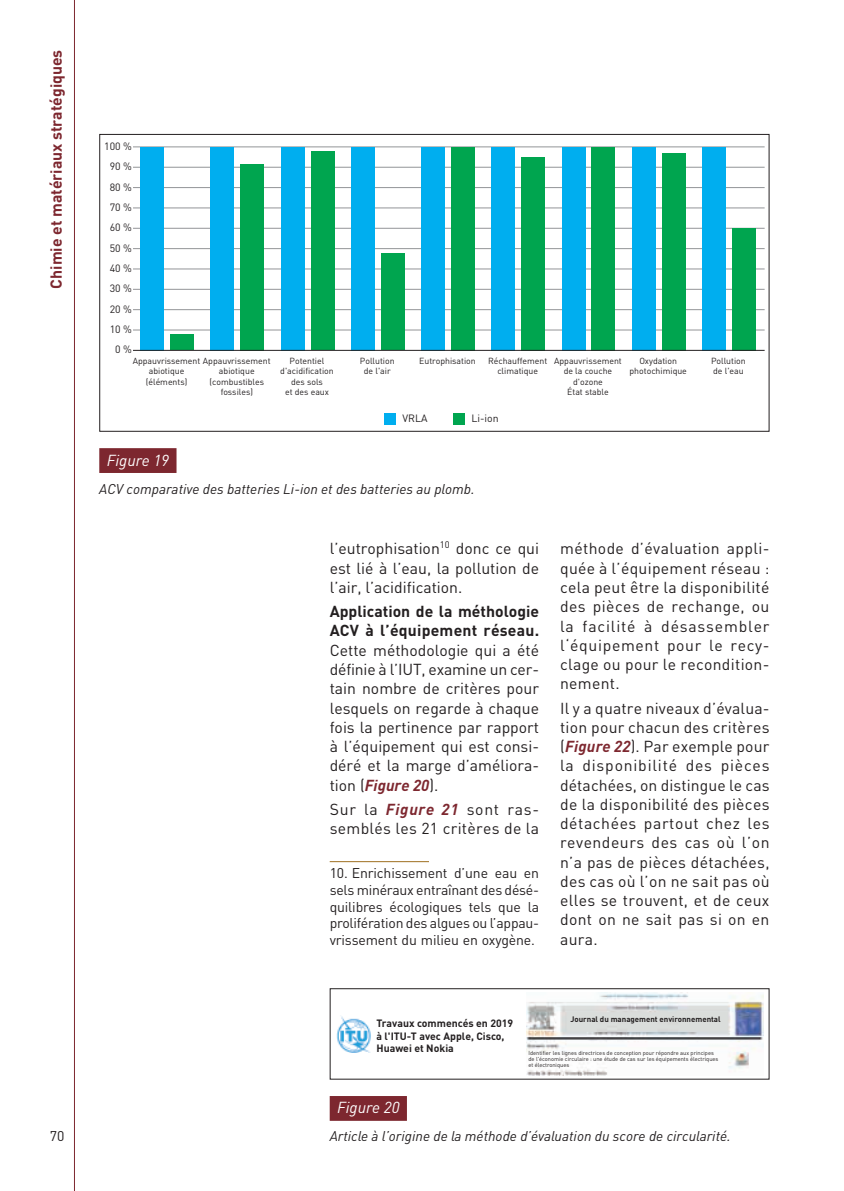
<style>
.page{position:relative;width:844px;height:1191px;background:#fff}
.page>*{position:absolute;margin:0;border:0;box-sizing:border-box;transform-origin:0 0}
.Texte_courant{font:15.75px/19.2px "DINOT";letter-spacing:.02em;color:#231f20;text-align:justify}
.t1{font:700 15.75px "DINOT";color:#7d272f}
.Figure_numero{font:italic 15.75px "DINOT";color:#fff}
.Notes{font:14px/16.6px "DINOT";letter-spacing:-.015em;color:#231f20;text-align:justify}
.Figure_titre{font:italic 14px "DINOT";color:#231f20}
.t2{font:700 10.5px/12.6px "DINOT";color:#231f20}
.t3{font:10.5px "DINOT";color:#231f20}
.t4{font:8.75px/10.5px "DINOT";color:#231f20;text-align:center}
.t5{font:700 7.88px "DINOT";color:#231f20}
.t6{font:5.6px/6.1px "DINOT";color:#231f20}
.s1{font-weight:700}
.s2{font-weight:700;font-style:italic;color:#7d272f}
</style>
<div class="page">
<svg style="left:74px;top:0;width:1px;height:1191px"></svg>
<hr style="left:329px;top:861px;width:100px;height:1px;background:#9f7020">
<div style="left:99px;top:448px;width:77px;height:25px;background:#7d272f"></div>
<hr style="left:133px;top:330px;width:631px;height:1px;background:#939598">
<hr style="left:133px;top:309px;width:631px;height:1px;background:#939598">
<hr style="left:133px;top:289px;width:631px;height:1px;background:#939598">
<hr style="left:133px;top:269px;width:631px;height:1px;background:#939598">
<hr style="left:133px;top:248px;width:631px;height:1px;background:#939598">
<hr style="left:133px;top:228px;width:631px;height:1px;background:#939598">
<hr style="left:133px;top:208px;width:631px;height:1px;background:#939598">
<hr style="left:133px;top:187px;width:631px;height:1px;background:#939598">
<hr style="left:133px;top:167px;width:631px;height:1px;background:#939598">
<hr style="left:133px;top:147px;width:631px;height:1px;background:#939598">
<div style="left:141px;top:147px;width:23px;height:203px;background:#00aeef"></div>
<div style="left:170px;top:334px;width:23px;height:16px;background:#00a54f"></div>
<div style="left:211px;top:147px;width:23px;height:203px;background:#00aeef"></div>
<div style="left:241px;top:164px;width:23px;height:186px;background:#00a54f"></div>
<div style="left:281px;top:147px;width:23px;height:203px;background:#00aeef"></div>
<div style="left:311px;top:151px;width:23px;height:199px;background:#00a54f"></div>
<div style="left:351px;top:147px;width:23px;height:203px;background:#00aeef"></div>
<div style="left:381px;top:253px;width:23px;height:97px;background:#00a54f"></div>
<div style="left:421px;top:147px;width:23px;height:203px;background:#00aeef"></div>
<div style="left:451px;top:147px;width:23px;height:203px;background:#00a54f"></div>
<div style="left:491px;top:147px;width:24px;height:203px;background:#00aeef"></div>
<div style="left:521px;top:157px;width:23px;height:193px;background:#00a54f"></div>
<div style="left:562px;top:147px;width:23px;height:203px;background:#00aeef"></div>
<div style="left:591px;top:147px;width:23px;height:203px;background:#00a54f"></div>
<div style="left:632px;top:147px;width:23px;height:203px;background:#00aeef"></div>
<div style="left:662px;top:153px;width:23px;height:197px;background:#00a54f"></div>
<div style="left:702px;top:147px;width:23px;height:203px;background:#00aeef"></div>
<div style="left:732px;top:228px;width:23px;height:122px;background:#00a54f"></div>
<div style="left:452px;top:413px;width:12px;height:12px;background:#00a54f"></div>
<div style="left:384px;top:413px;width:11px;height:12px;background:#00aeef"></div>
<hr style="left:133px;top:350px;width:631px;height:1px;background:#231f20">
<div style="left:329px;top:1096px;width:78px;height:24px;background:#7d272f"></div>
<img style="left:526px;top:992px;width:237px;height:83px">
<img style="left:336px;top:1016px;width:35px;height:36px">
<div style="left:329px;top:988px;width:440px;height:91px;border:1px solid #231f20"></div>
<p class="t1" style="left:46px;top:288px;width:240px;rotate:-90deg">Chimie et matériaux stratégiques</p>
<p class="Notes" style="left:50px;top:1127px;width:16px">70</p>
<p class="t3" style="left:104px;top:140px;width:29px">100 %</p>
<p class="t3" style="left:110px;top:160px;width:24px">90 %</p>
<p class="t3" style="left:110px;top:180px;width:24px">80 %</p>
<p class="t3" style="left:110px;top:201px;width:24px">70 %</p>
<p class="t3" style="left:110px;top:221px;width:24px">60 %</p>
<p class="t3" style="left:110px;top:241px;width:24px">50 %</p>
<p class="t3" style="left:110px;top:262px;width:24px">40 %</p>
<p class="t3" style="left:110px;top:282px;width:24px">30 %</p>
<p class="t3" style="left:110px;top:302px;width:24px">20 %</p>
<p class="t3" style="left:110px;top:323px;width:24px">10 %</p>
<p class="t3" style="left:115px;top:343px;width:18px">0 %</p>
<p class="t4" style="left:133px;top:355px;width:139px">Appauvrissement Appauvrissement</p>
<p class="t4" style="left:149px;top:366px;width:37px">abiotique</p>
<p class="t4" style="left:146px;top:376px;width:43px">(éléments)</p>
<p class="t4" style="left:209px;top:366px;width:56px">abiotique (combustibles fossiles)</p>
<p class="t4" style="left:280px;top:355px;width:55px">Potentiel d'acidification des sols<br>et des eaux</p>
<p class="t4" style="left:360px;top:355px;width:36px">Pollution de l'air</p>
<p class="t4" style="left:419px;top:355px;width:58px">Eutrophisation</p>
<p class="t4" style="left:488px;top:355px;width:61px">Réchauffement climatique</p>
<p class="t4" style="left:554px;top:355px;width:69px">Appauvrissement de la couche d'ozone<br>État stable</p>
<p class="t4" style="left:629px;top:355px;width:59px">Oxydation photochimique</p>
<p class="t4" style="left:710px;top:355px;width:36px;text-align:left">Pollution de l'eau</p>
<p class="t3" style="left:402px;top:412px;width:27px">VRLA</p>
<p class="t3" style="left:471px;top:412px;width:29px">Li-ion</p>
<p class="Figure_numero" style="left:107px;top:450px;width:64px">Figure 19</p>
<p class="Figure_titre" style="left:99px;top:480px;width:377px">ACV comparative des batteries Li-ion et des batteries au plomb.</p>
<p class="Texte_courant" style="left:329px;top:539px;width:211px">l’eutrophisation<sup>10</sup> donc ce qui est lié à l’eau, la pollution de l’air, l’acidification.</p>
<p class="Texte_courant" style="left:329px;top:601px;width:211px"><span class="s1">Application de la méthologie ACV à l’équipement réseau.<br></span>Cette méthodologie qui a été définie à l’IUT, examine un cer&shy;tain nombre de critères pour lesquels on regarde à chaque fois la pertinence par rapport à l’équipement qui est consi&shy;déré et la marge d’améliora&shy;tion (<span class="s2">Figure 20</span>).</p>
<p class="Texte_courant" style="left:329px;top:799px;width:211px">Sur la <span class="s2">Figure 21</span> sont ras&shy;semblés les 21 critères de la</p>
<p class="Notes" style="left:329px;top:864px;width:211px">10. Enrichissement d’une eau en sels minéraux entraînant des désé&shy;quilibres écologiques tels que la prolifération des algues ou l’appau&shy;vrissement du milieu en oxygène.</p>
<p class="Texte_courant" style="left:560px;top:539px;width:211px">méthode d’évaluation appli&shy;quée à l’équipement réseau : cela peut être la disponibilité des pièces de rechange, ou la facilité à désassembler l‘équipement pour le recy&shy;clage ou pour le recondition&shy;nement.</p>
<p class="Texte_courant" style="left:560px;top:698px;width:211px">Il y a quatre niveaux d’évalua&shy;tion pour chacun des critères (<span class="s2">Figure 22</span>). Par exemple pour la disponibilité des pièces détachées, on distingue le cas de la disponibilité des pièces détachées partout chez les revendeurs des cas où l’on n’a pas de pièces détachées, des cas où l’on ne sait pas où elles se trouvent, et de ceux dont on ne sait pas si on en aura.</p>
<p class="t2" style="left:376px;top:1016px;width:138px">Travaux commencés en 2019 à l'ITU-T avec Apple, Cisco,<br>Huawei et Nokia</p>
<p class="t5" style="left:570px;top:1014px;width:152px">Journal du management environnemental</p>
<p class="t6" style="left:528px;top:1049px;width:191px">Identifier les lignes directrices de conception pour répondre aux principes de l'économie circulaire : une étude de cas sur les équipements électriques et électroniques</p>
<p class="Figure_numero" style="left:337px;top:1098px;width:64px">Figure 20</p>
<p class="Figure_titre" style="left:329px;top:1127px;width:402px">Article à l’origine de la méthode d’évaluation du score de circularité.</p>
</div>
